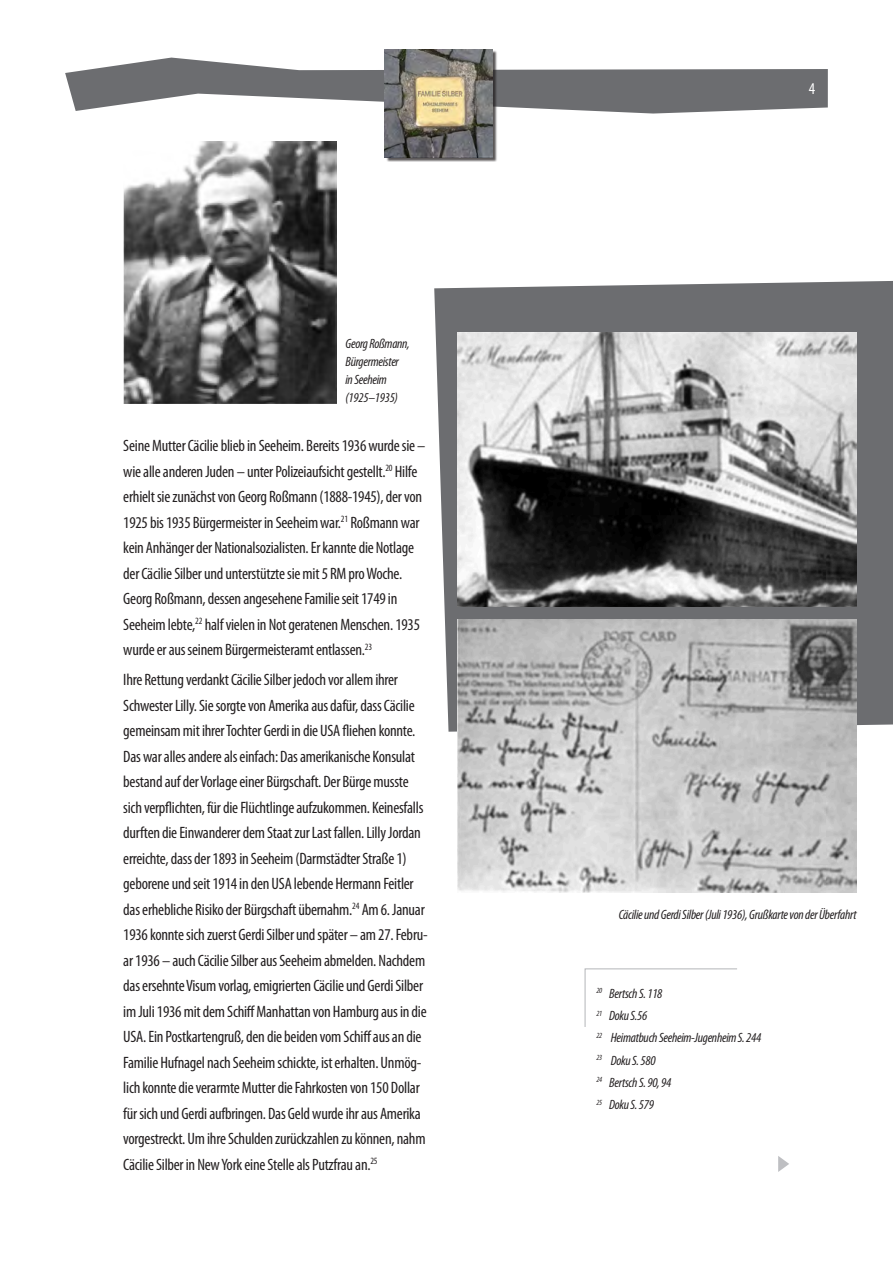
<style>
.page{position:relative;width:893px;height:1263px;background:#fff}
.page>*{position:absolute;margin:0;border:0;box-sizing:border-box;transform-origin:0 0}
.Subheads_versal_kurs{font:condensed 16.5px/25.5px "Myriad Pro";letter-spacing:-.015em;color:#231f20}
.t1{font:condensed 16.5px "Myriad Pro";color:#fff}
.t2{font:italic condensed 13.5px/18px "Myriad Pro";letter-spacing:-.02em;color:#231f20}
</style>
<div class="page">
<svg style="left:65px;top:58px;width:763px;height:56px"></svg>
<div style="left:386px;top:51px;width:112px;height:111px;background:#231f20;opacity:.75"></div>
<img style="left:385px;top:50px;width:108px;height:107px">
<svg style="left:584px;top:968px;width:153px;height:59px"></svg>
<svg style="left:434px;top:281px;width:459px;height:451px;background:#7b7c7f"></svg>
<img style="left:457px;top:333px;width:400px;height:273px">
<img style="left:457px;top:620px;width:400px;height:273px">
<img style="left:123px;top:141px;width:213px;height:263px">
<svg style="left:778px;top:1156px;width:11px;height:16px"></svg>
<p class="t2" style="left:345px;top:334px;width:66px">Georg Roßmann,<br>Bürgermeister<br>in Seeheim (1925–1935)</p>
<p class="Subheads_versal_kurs" style="left:123px;top:433px;width:304px">Seine Mutter Cäcilie blieb in Seeheim. Bereits 1936 wurde sie – wie alle anderen Juden – unter Polizeiaufsicht gestellt.<sup>20</sup> Hilfe erhielt sie zunächst von Georg Roßmann (1888-1945), der von 1925 bis 1935 Bürgermeister in Seeheim war.<sup>21</sup> Roßmann war kein Anhänger der Nationalsozialisten. Er kannte die Notlage der Cäcilie Silber und unterstützte sie mit 5 RM pro Woche.<br>Georg Roßmann, dessen angesehene Familie seit 1749 in Seeheim lebte,<sup>22</sup> half vielen in Not geratenen Menschen. 1935 wurde er aus seinem Bürgermeisteramt entlassen.<sup>23</sup></p>
<p class="Subheads_versal_kurs" style="left:123px;top:667px;width:306px">Ihre Rettung verdankt Cäcilie Silber jedoch vor allem ihrer Schwester Lilly. Sie sorgte von Amerika aus dafür, dass Cäcilie gemeinsam mit ihrer Tochter Gerdi in die USA fliehen konnte.<br>Das war alles andere als einfach: Das amerikanische Konsulat bestand auf der Vorlage einer Bürgschaft. Der Bürge musste sich verpflichten, für die Flüchtlinge aufzukommen. Keinesfalls durften die Einwanderer dem Staat zur Last fallen. Lilly Jordan erreichte, dass der 1893 in Seeheim (Darmstädter Straße 1) geborene und seit 1914 in den USA lebende Hermann Feitler das erhebliche Risiko der Bürgschaft übernahm.<sup>24</sup> Am 6. Januar 1936 konnte sich zuerst Gerdi Silber und später – am 27. Febru&shy;ar 1936 – auch Cäcilie Silber aus Seeheim abmelden. Nachdem das ersehnte Visum vorlag, emigrierten Cäcilie und Gerdi Silber im Juli 1936 mit dem Schiff Manhattan von Hamburg aus in die USA. Ein Postkartengruß, den die beiden vom Schiff aus an die Familie Hufnagel nach Seeheim schickte, ist erhalten. Unmög&shy;lich konnte die verarmte Mutter die Fahrkosten von 150 Dollar für sich und Gerdi aufbringen. Das Geld wurde ihr aus Amerika vorgestreckt. Um ihre Schulden zurückzahlen zu können, nahm Cäcilie Silber in New York eine Stelle als Putzfrau an.<sup>25</sup></p>
<p class="t1" style="left:809px;top:79px;width:8px">4</p>
<p class="t2" style="left:619px;top:905px;width:239px">Cäcilie und Gerdi Silber (Juli 1936), Grußkarte von der Überfahrt</p>
<p class="t2" style="left:596px;top:984px;width:68px"><sup>20</sup> Bertsch S. 118</p>
<p class="t2" style="left:596px;top:1006px;width:52px"><sup>21</sup> Doku S.56</p>
<p class="t2" style="left:596px;top:1029px;width:167px"><sup>22</sup> Heimatbuch Seeheim-Jugenheim S. 244</p>
<p class="t2" style="left:596px;top:1051px;width:61px"><sup>23</sup> Doku S. 580</p>
<p class="t2" style="left:596px;top:1073px;width:77px"><sup>24</sup> Bertsch S. 90, 94</p>
<p class="t2" style="left:596px;top:1095px;width:59px"><sup>25</sup> Doku S. 579</p>
</div>
